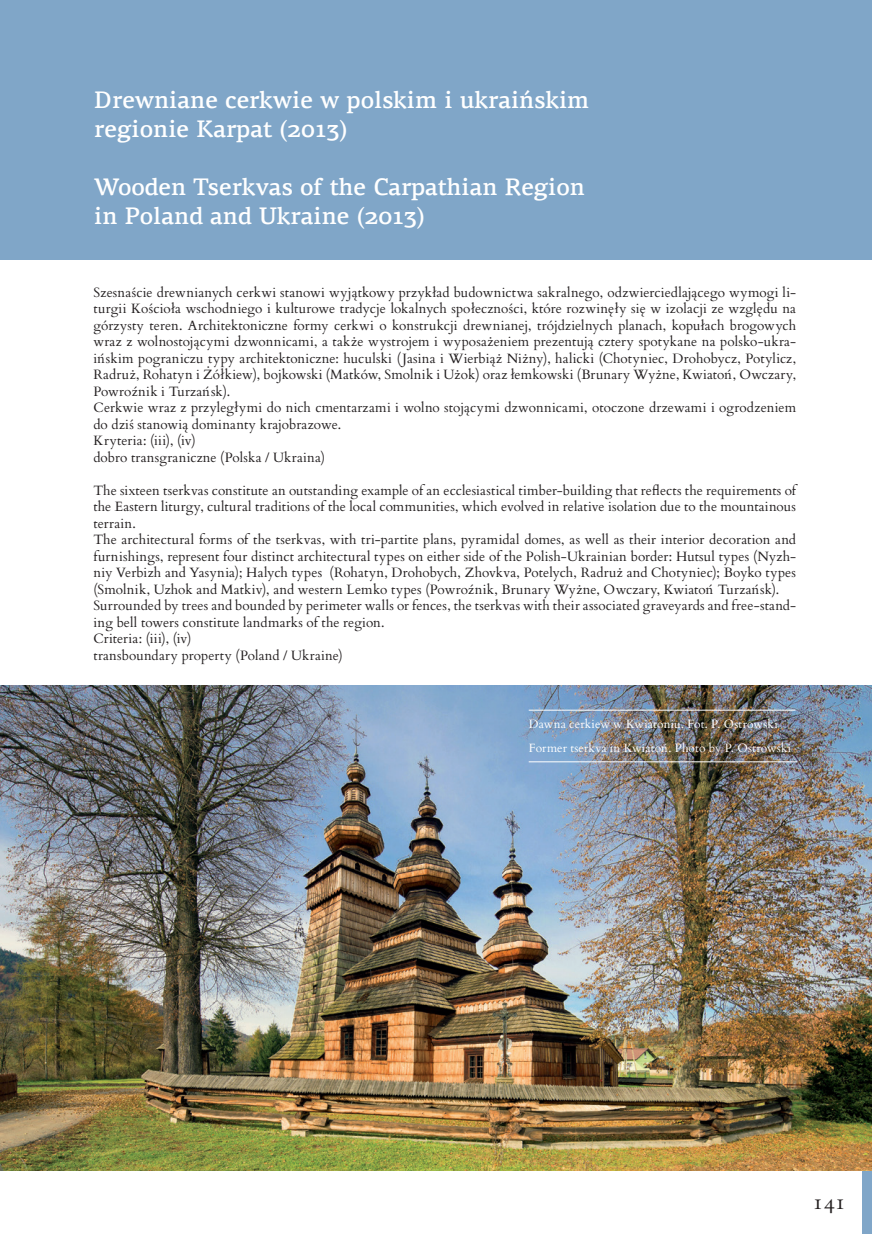
<style>
.page{position:relative;width:872px;height:1255px;background:#fff}
.page>*{position:absolute;margin:0;border:0;box-sizing:border-box;transform-origin:0 0}
.t1{font:500 24px/28.8px "PF Agora Serif Pro";color:#fff}
.t2{font:22.5px "Adobe Garamond Pro";color:#231f20}
.Styl_akapitowy_3{font:13.5px/16.5px "Cardo";letter-spacing:.01em;color:#231f20;text-align:justify}
.Styl_akapitowy_3-2{font:12px "Cardo";letter-spacing:.01em;color:#fff}
</style>
<div class="page">
<div style="left:862px;top:1170px;width:10px;height:63px;background:#80a6c8"></div>
<div style="left:0;top:0;width:872px;height:260px;background:#80a6c8"></div>
<img style="left:0;top:685px;width:872px;height:485px">
<hr style="left:529px;top:710px;width:266px;height:1px;background:#fff">
<hr style="left:529px;top:761px;width:268px;height:1px;background:#fff">
<p class="t1" style="left:94px;top:86px;width:496px">Drewniane cerkwie w polskim i ukraińskim regionie Karpat (2013)</p>
<p class="t1" style="left:94px;top:172px;width:492px">Wooden Tserkvas of the Carpathian Region in Poland and Ukraine (2013)</p>
<p class="Styl_akapitowy_3" style="left:93px;top:283px;width:704px">Szesnaście drewnianych cerkwi stanowi wyjątkowy przykład budownictwa sakralnego, odzwierciedlającego wymogi li&shy;turgii Kościoła wschodniego i kulturowe tradycje lokalnych społeczności, które rozwinęły się w izolacji ze względu na górzysty teren. Architektoniczne formy cerkwi o konstrukcji drewnianej, trójdzielnych planach, kopułach brogowych wraz z wolnostojącymi dzwonnicami, a także wystrojem i wyposażeniem prezentują cztery spotykane na polsko-ukra&shy;ińskim pograniczu typy architektoniczne: huculski (Jasina i Wierbiąż Niżny), halicki (Chotyniec, Drohobycz, Potylicz, Radruż, Rohatyn i Żółkiew), bojkowski (Matków, Smolnik i Użok) oraz łemkowski (Brunary Wyżne, Kwiatoń, Owczary, Powroźnik i Turzańsk).</p>
<p class="Styl_akapitowy_3" style="left:93px;top:398px;width:704px">Cerkwie wraz z przyległymi do nich cmentarzami i wolno stojącymi dzwonnicami, otoczone drzewami i ogrodzeniem do dziś stanowią dominanty krajobrazowe.</p>
<p class="Styl_akapitowy_3" style="left:93px;top:431px;width:104px">Kryteria: (iii), (iv)</p>
<p class="Styl_akapitowy_3" style="left:93px;top:448px;width:233px">dobro transgraniczne (Polska / Ukraina)</p>
<p class="Styl_akapitowy_3" style="left:93px;top:481px;width:704px">The sixteen tserkvas constitute an outstanding example of an ecclesiastical timber-building that reflects the requirements of the Eastern liturgy, cultural traditions of the local communities, which evolved in relative isolation due to the mountainous terrain.</p>
<p class="Styl_akapitowy_3" style="left:93px;top:530px;width:704px">The architectural forms of the tserkvas, with tri-partite plans, pyramidal domes, as well as their interior decoration and furnishings, represent four distinct architectural types on either side of the Polish-Ukrainian border: Hutsul types (Nyzh&shy;niy Verbizh and Yasynia); Halych types (Rohatyn, Drohobych, Zhovkva, Potelych, Radruż and Chotyniec); Boyko types (Smolnik, Uzhok and Matkiv), and western Lemko types (Powroźnik, Brunary Wyżne, Owczary, Kwiatoń Turzańsk).</p>
<p class="Styl_akapitowy_3" style="left:93px;top:596px;width:704px">Surrounded by trees and bounded by perimeter walls or fences, the tserkvas with their associated graveyards and free-stand&shy;ing bell towers constitute landmarks of the region.</p>
<p class="Styl_akapitowy_3" style="left:93px;top:629px;width:100px">Criteria: (iii), (iv)</p>
<p class="Styl_akapitowy_3" style="left:93px;top:646px;width:251px">transboundary property (Poland / Ukraine)</p>
<p class="Styl_akapitowy_3-2" style="left:529px;top:714px;width:250px">Dawna cerkiew w Kwiatoniu. Fot. P. Ostrowski</p>
<p class="Styl_akapitowy_3-2" style="left:529px;top:737px;width:264px">Former tserkva in Kwiatoń. Photo by P. Ostrowski</p>
<p class="t2" style="left:812px;top:1187px;width:35px">141</p>
</div>
